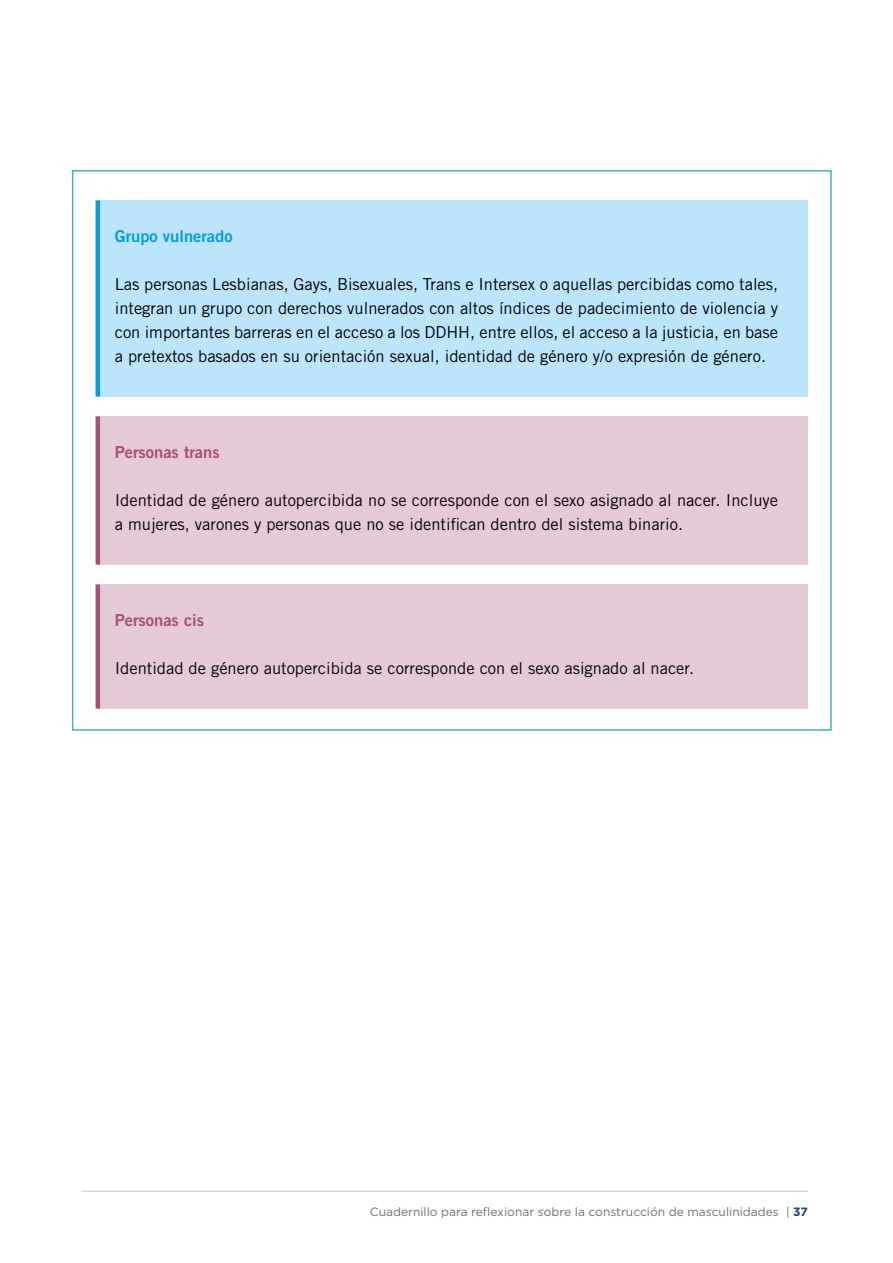
<style>
.page{position:relative;width:893px;height:1263px;background:#fff}
.page>*{position:absolute;margin:0;border:0;box-sizing:border-box;transform-origin:0 0}
.t1{font:16.5px/24px "Trade Gothic LT Std";color:#000;text-align:justify}
.t2{font:16.5px "Trade Gothic LT Std Bd 2";color:#a64d79}
.t3{font:16.5px "Trade Gothic LT Std Bd 2";color:#009fe3}
.t4{font:12px "Gotham";color:#706f6f}
.s1{font-weight:700;color:#234379}
</style>
<div class="page">
<hr style="left:81px;top:1191px;width:727px;height:1px;background:#c8c8c8">
<div style="left:98px;top:200px;width:710px;height:196px;background:#bce4fa"></div>
<hr style="left:96px;top:200px;width:4px;height:196px;background:#009fe3">
<div style="left:98px;top:416px;width:710px;height:148px;background:#e4cad7"></div>
<hr style="left:96px;top:416px;width:4px;height:148px;background:#a64d79">
<div style="left:98px;top:584px;width:710px;height:124px;background:#e4cad7"></div>
<hr style="left:96px;top:584px;width:4px;height:124px;background:#a64d79">
<p class="t3" style="left:115px;top:226px;width:119px">Grupo vulnerado</p>
<p class="t1" style="left:115px;top:272px;width:665px">Las personas Lesbianas, Gays, Bisexuales, Trans e Intersex o aquellas percibidas como tales, integran un grupo con derechos vulnerados con altos índices de padecimiento de violencia y con importantes barreras en el acceso a los DDHH, entre ellos, el acceso a la justicia, en base a pretextos basados en su orientación sexual, identidad de género y/o expresión de género.</p>
<p class="t2" style="left:115px;top:442px;width:106px">Personas trans</p>
<p class="t1" style="left:115px;top:488px;width:665px">Identidad de género autopercibida no se corresponde con el sexo asignado al nacer. Incluye a mujeres, varones y personas que no se identifican dentro del sistema binario.</p>
<p class="t2" style="left:115px;top:610px;width:91px">Personas cis</p>
<p class="t1" style="left:115px;top:656px;width:581px">Identidad de género autopercibida se corresponde con el sexo asignado al nacer.</p>
<p class="t4" style="left:370px;top:1204px;width:440px">Cuadernillo para reflexionar sobre la construcción de masculinidades | <span class="s1">37</span></p>
</div>
